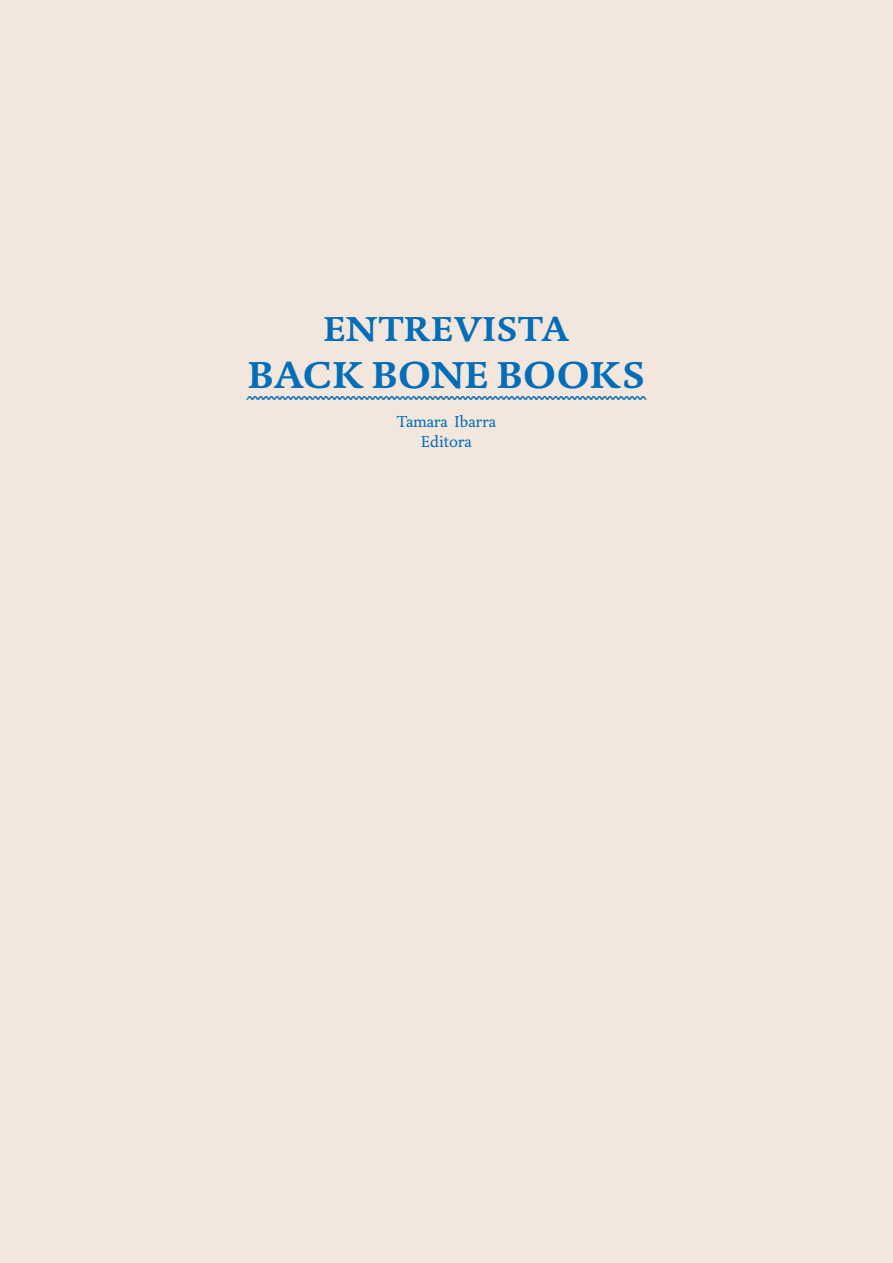
<style>
.page{position:relative;width:893px;height:1263px;background:#f3e6dc}
.page>*{position:absolute;margin:0;border:0;box-sizing:border-box;transform-origin:0 0}
.t1{font:700 39px "DTL Dorian T";color:#006db8}
.t2{font:700 36px "DTL Dorian T";color:#006db8}
.t3{font:700 16.5px "DTL Dorian T";color:#006db8}
.t4{font:16.5px "DTL Dorian T";color:#006db8}
</style>
<div class="page">
<p class="t2" style="left:323px;top:307px;width:248px">ENTREVISTA</p>
<p class="t1" style="left:248px;top:351px;width:399px">BACK BONE BOOKS</p>
<p class="t3" style="left:247px;top:392px;width:400px">^^^^^^^^^^^^^^^^^^^^^^^^^^^^^^^^^^^^^^^^^^^^^^^^^^^^^^^^^^^^^^^^^^^^^^^^^</p>
<p class="t4" style="left:397px;top:412px;width:101px">Tamara Ibarra</p>
<p class="t4" style="left:421px;top:432px;width:52px">Editora</p>
</div>
